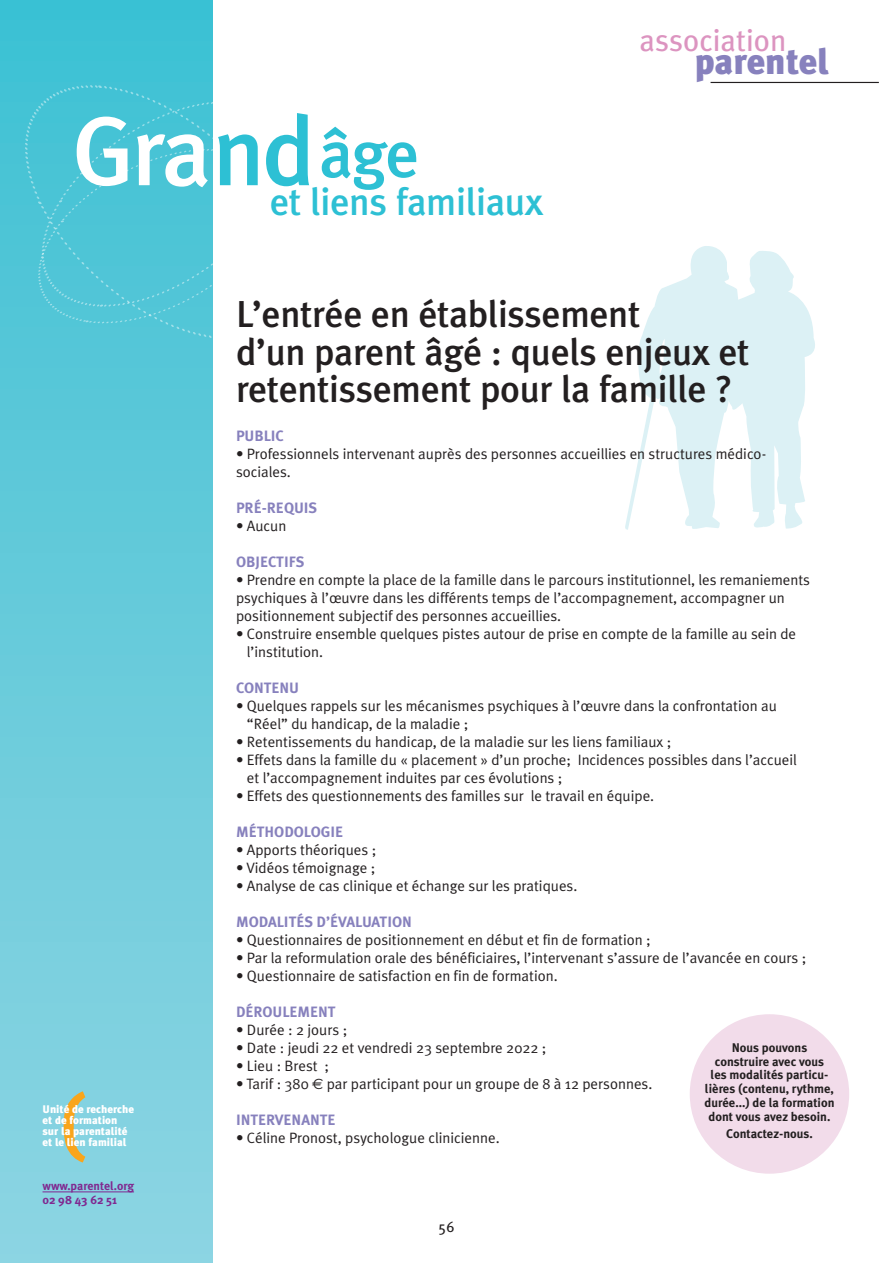
<style>
.page{position:relative;width:893px;height:1263px;background:#fff}
.page>*{position:absolute;margin:0;border:0;box-sizing:border-box;transform-origin:0 0}
.t1{font:500 97.95px "Meta Plus";letter-spacing:-.03em;color:#fff}
.t2{font:500 38.25px "Meta Plus";letter-spacing:-.01em;color:#2dc0d4}
.Titre{font:500 37.5px/37.5px "Meta Plus";letter-spacing:-.01em;color:#231f20}
.t3{font:900 36px "Meta Plus";color:#8781bd}
.t4{font:30.6px "Meta Plus";color:#dc94c0}
.Txt{font:15px/18px "Meta Plus Normal";color:#231f20}
.Sous-titre{font:700 15px "Meta Plus";color:#8781bd}
.Sous-titre-2{font:15px "Meta Plus Normal";color:#231f20}
.t5{font:15px "Meta Plus";color:#231f20}
.t6{font:700 12.6px/13.8px "Meta Plus";color:#231f20;text-align:center}
.t7{font:700 12px/13.5px "Meta Plus";color:#802990}
.t8{font:900 10.95px/10.9px "Meta Plus";color:#fff}
.s1{color:#2dc0d4}
.s2{font-size:67.05px;color:#2dc0d4}
.s3{font-family:"Euro Sans"}
</style>
<div class="page">
<svg style="left:0;top:0;width:213px;height:1263px;background:#6cccdc"></svg>
<svg style="left:0;top:75px;width:213px;height:275px;background:#4cc4d6"></svg>
<svg style="left:625px;top:246px;width:190px;height:284px;fill:#dcf1f5"></svg>
<hr style="left:43px;top:1191px;width:91px;height:1px;background:#802990">
<hr style="left:711px;top:82px;width:168px;height:1px;background:#231f20">
<svg style="left:64px;top:1091px;width:21px;height:71px"></svg>
<div style="left:690px;top:1014px;width:159px;height:160px;background:#f2dcea;border-radius:50%"></div>
<h1 class="t1" style="left:72px;top:94px;width:348px">Gra<span class="s1">nd</span> <span class="s2">âge</span></h1>
<h2 class="t2" style="left:270px;top:180px;width:275px">et liens familiaux</h2>
<h3 class="t4" style="left:640px;top:22px;width:148px">association</h3>
<h3 class="t3" style="left:695px;top:40px;width:136px">parentel</h3>
<p class="t8" style="left:43px;top:1104px;width:93px">Unité de recherche et de formation sur la parentalité et le lien familial</p>
<p class="t7" style="left:43px;top:1179px;width:93px">www.parentel.org<br>02 98 43 62 51</p>
<p class="Titre" style="left:236px;top:295px;width:515px">L’entrée en établissement<br>d’un parent âgé : quels enjeux et retentissement pour la famille ?</p>
<p class="Sous-titre" style="left:236px;top:427px;width:49px">PUBLIC</p>
<p class="Txt" style="left:236px;top:445px;width:532px">• Professionnels intervenant auprès des personnes accueillies en structures médico&shy;sociales.</p>
<p class="Sous-titre" style="left:236px;top:499px;width:83px">PRÉ-REQUIS</p>
<p class="Sous-titre-2" style="left:236px;top:517px;width:52px">• Aucun</p>
<p class="Sous-titre" style="left:236px;top:553px;width:70px">OBJECTIFS</p>
<p class="Txt" style="left:236px;top:571px;width:576px">• Prendre en compte la place de la famille dans le parcours institutionnel, les remaniements psychiques à l’œuvre dans les différents temps de l’accompagnement, accompagner un positionnement subjectif des personnes accueillies.</p>
<p class="Txt" style="left:247px;top:625px;width:551px;text-indent:-11px">• Construire ensemble quelques pistes autour de prise en compte de la famille au sein de l’institution.</p>
<p class="Sous-titre" style="left:236px;top:679px;width:65px">CONTENU</p>
<p class="Txt" style="left:247px;top:697px;width:532px;text-indent:-11px">• Quelques rappels sur les mécanismes psychiques à l’œuvre dans la confrontation au “Réel” du handicap, de la maladie ;</p>
<p class="Txt" style="left:236px;top:733px;width:437px">• Retentissements du handicap, de la maladie sur les liens familiaux ;</p>
<p class="Txt" style="left:247px;top:751px;width:552px;text-indent:-11px">• Effets dans la famille du « placement » d’un proche; Incidences possibles dans l’accueil et l’accompagnement induites par ces évolutions ;</p>
<p class="Txt" style="left:236px;top:787px;width:420px">• Effets des questionnements des familles sur le travail en équipe.</p>
<p class="Sous-titre" style="left:236px;top:823px;width:109px">MÉTHODOLOGIE</p>
<p class="Txt" style="left:236px;top:841px;width:142px">• Apports théoriques ;</p>
<p class="Txt" style="left:236px;top:859px;width:141px">• Vidéos témoignage ;</p>
<p class="Txt" style="left:236px;top:877px;width:343px">• Analyse de cas clinique et échange sur les pratiques.</p>
<p class="Sous-titre" style="left:236px;top:913px;width:177px">MODALITÉS D’ÉVALUATION</p>
<p class="Txt" style="left:236px;top:931px;width:416px">• Questionnaires de positionnement en début et fin de formation ;</p>
<p class="Txt" style="left:236px;top:949px;width:572px">• Par la reformulation orale des bénéficiaires, l’intervenant s’assure de l’avancée en cours ;</p>
<p class="Txt" style="left:236px;top:967px;width:323px">• Questionnaire de satisfaction en fin de formation.</p>
<p class="Sous-titre" style="left:236px;top:1003px;width:101px">DÉROULEMENT</p>
<p class="Txt" style="left:236px;top:1021px;width:113px">• Durée : 2 jours ;</p>
<p class="Txt" style="left:236px;top:1039px;width:312px">• Date : jeudi 22 et vendredi 23 septembre 2022 ;</p>
<p class="Txt" style="left:236px;top:1057px;width:94px">• Lieu : Brest ;</p>
<p class="Txt" style="left:236px;top:1075px;width:418px">• Tarif : 380 <span class="s3">€</span> par participant pour un groupe de 8 à 12 personnes.</p>
<p class="Sous-titre" style="left:236px;top:1111px;width:101px">INTERVENANTE</p>
<p class="Txt" style="left:236px;top:1129px;width:265px">• Céline Pronost, psychologue clinicienne.</p>
<p class="t6" style="left:704px;top:1040px;width:132px">Nous pouvons construire avec vous<br>les modalités particu&shy;lières (contenu, rythme, durée...) de la formation dont vous avez besoin.</p>
<p class="t6" style="left:726px;top:1127px;width:88px">Contactez-nous.</p>
<p class="t5" style="left:439px;top:1218px;width:17px">56</p>
</div>
